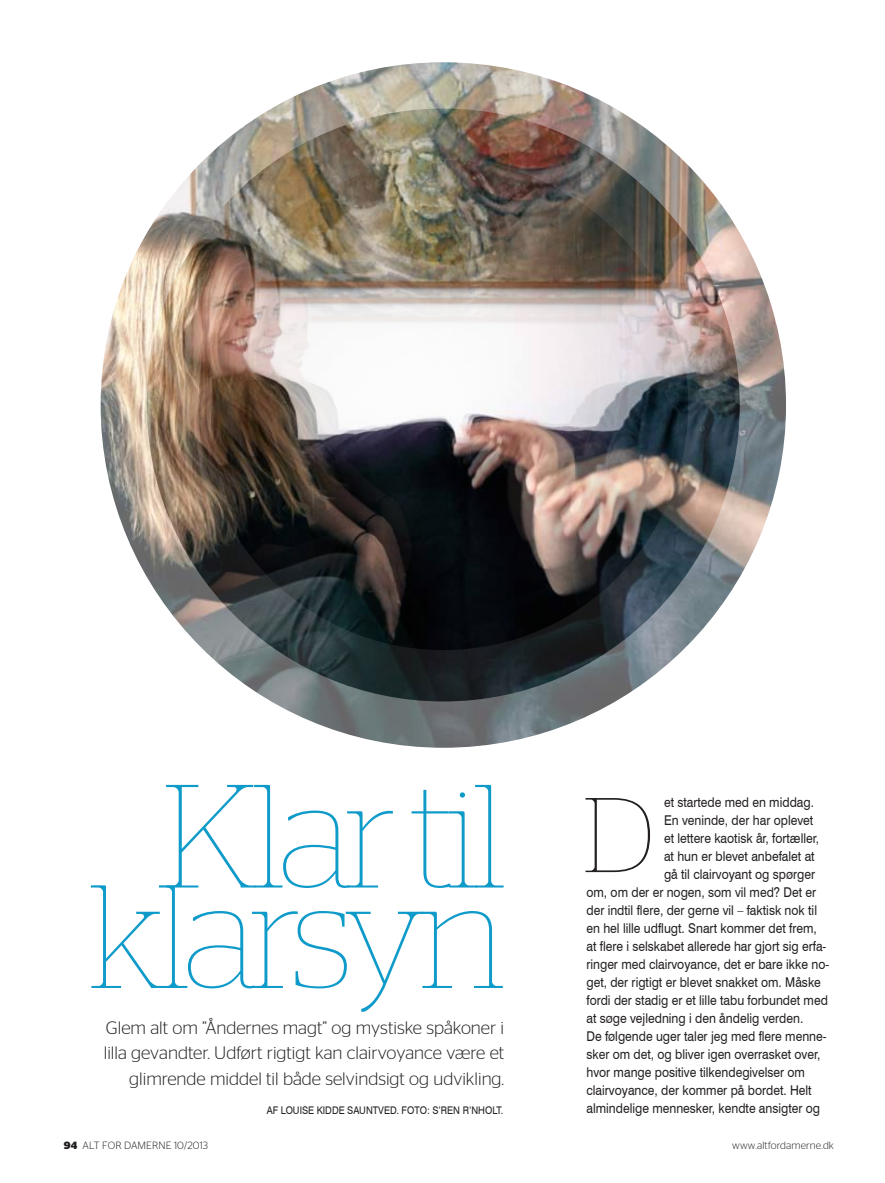
<style>
.page{position:relative;width:885px;height:1183px;background:#fff}
.page>*{position:absolute;margin:0;border:0;box-sizing:border-box;transform-origin:0 0}
.t1{font:100 146.55px "Stag";letter-spacing:-.04em;color:#0f9bca}
.t2{font:100 105.75px "Stag";color:#231f20}
.t3{font:300 18px/25.5px "Stag Sans";color:#231f20;text-align:right}
.t4{font:13.5px "Swiss 721 BT";color:#231f20;scale:.9 1}
.t5{font:300 10.5px "Stag Sans";letter-spacing:.01em;color:#231f20}
.t6{font:10.5px "Swiss 721 BT";color:#231f20;scale:.9 1}
.s1{font-weight:700}
</style>
<div class="page">
<img style="left:101px;top:62px;width:685px;height:685px;border-radius:342px">
<h1 class="t1" style="left:163px;top:755px;width:344px">Klar til</h1>
<h1 class="t1" style="left:89px;top:855px;width:417px">klarsyn</h1>
<h3 class="t3" style="left:104px;top:1013px;width:402px">Glem alt om ”Åndernes magt” og mystiske spåkoner i lilla gevandter. Udført rigtigt kan clairvoyance være et glimrende middel til både selvindsigt og udvikling.</h3>
<p class="t6" style="left:267px;top:1103px;width:73px">af louise kidde</p>
<p class="t6" style="left:347px;top:1103px;width:175px">sauntved. foto: s’ren r’nholt.</p>
<p class="t4" style="left:664px;top:793px;width:168px">et startede med en middag.</p>
<p class="t4" style="left:664px;top:811px;width:167px">En veninde, der har oplevet</p>
<p class="t4" style="left:664px;top:829px;width:174px">et lettere kaotisk år, fortæller,</p>
<p class="t4" style="left:664px;top:847px;width:169px">at hun er blevet anbefalet at</p>
<p class="t4" style="left:664px;top:865px;width:169px">gå til clairvoyant og spørger</p>
<p class="t4" style="left:586px;top:883px;width:257px">om, om der er nogen, som vil med? Det er</p>
<p class="t4" style="left:586px;top:901px;width:258px">der indtil flere, der gerne vil – faktisk nok til</p>
<p class="t4" style="left:586px;top:919px;width:257px">en hel lille udflugt. Snart kommer det frem,</p>
<p class="t4" style="left:586px;top:937px;width:268px">at flere i selskabet allerede har gjort sig erfa-</p>
<p class="t4" style="left:586px;top:955px;width:271px">ringer med clairvoyance, det er bare ikke no-</p>
<p class="t4" style="left:586px;top:973px;width:262px">get, der rigtigt er blevet snakket om. Måske</p>
<p class="t4" style="left:586px;top:991px;width:270px">fordi der stadig er et lille tabu forbundet med</p>
<p class="t4" style="left:586px;top:1009px;width:242px">at søge vejledning i den åndelig verden.</p>
<p class="t4" style="left:586px;top:1027px;width:268px">De følgende uger taler jeg med flere menne-</p>
<p class="t4" style="left:586px;top:1045px;width:261px">sker om det, og bliver igen overrasket over,</p>
<p class="t4" style="left:586px;top:1063px;width:244px">hvor mange positive tilkendegivelser om</p>
<p class="t4" style="left:586px;top:1081px;width:252px">clairvoyance, der kommer på bordet. Helt</p>
<p class="t4" style="left:586px;top:1099px;width:261px">almindelige mennesker, kendte ansigter og</p>
<h2 class="t2" style="left:583px;top:776px;width:72px">D</h2>
<p class="t5" style="left:64px;top:1138px;width:146px"><span class="s1">94</span> ALT FOR DAMERNE 10/2013</p>
<p class="t5" style="left:732px;top:1138px;width:103px">www.altfordamerne.dk</p>
</div>
